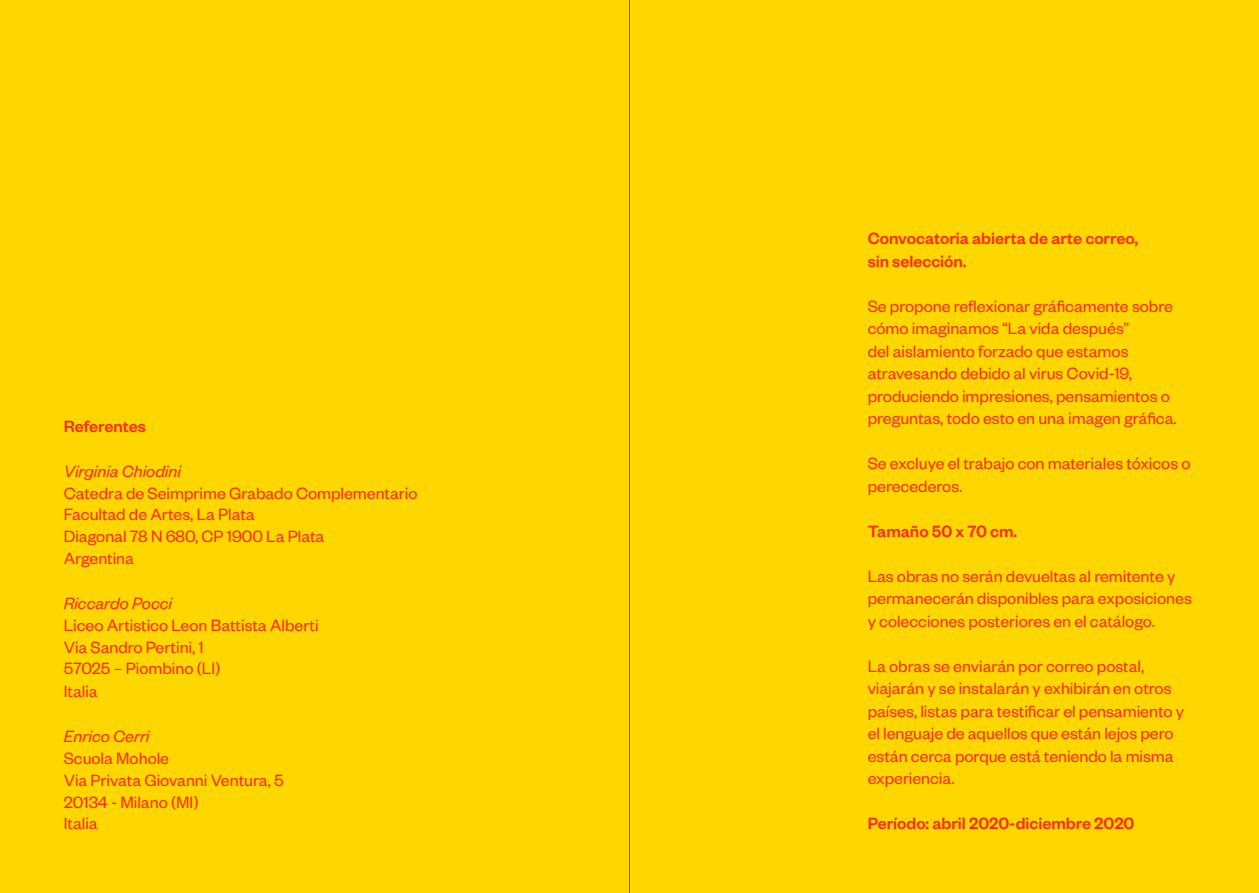
<style>
.page{position:relative;width:1259px;height:893px;background:#ffd700}
.page>*{position:absolute;margin:0;border:0;box-sizing:border-box;transform-origin:0 0}
.t1{font:18px/22.5px "Founders Grotesk";color:#fc2c13}
.t2{font:500 18px/22.5px "Founders Grotesk";color:#fc2c13}
.t3{font:italic 18px "Founders Grotesk";color:#fc2c13}
</style>
<div class="page">
<hr style="left:629px;top:0;width:1px;height:893px;background:#ff230e">
<p class="t2" style="left:64px;top:414px;width:84px">Referentes</p>
<p class="t3" style="left:64px;top:460px;width:119px">Virginia Chiodini</p>
<p class="t1" style="left:64px;top:481px;width:355px;line-height:21.6px">Catedra de Seimprime Grabado Complementario<br>Facultad de Artes, La Plata<br>Diagonal 78 N 680, CP 1900 La Plata<br>Argentina</p>
<p class="t3" style="left:64px;top:592px;width:110px">Riccardo Pocci</p>
<p class="t1" style="left:64px;top:614px;width:256px;line-height:21.9px">Liceo Artistico Leon Battista Alberti<br>Via Sandro Pertini, 1<br>57025 – Piombino (LI)<br>Italia</p>
<p class="t3" style="left:64px;top:725px;width:87px">Enrico Cerri</p>
<p class="t1" style="left:64px;top:747px;width:221px;line-height:21.6px">Scuola Mohole<br>Via Privata Giovanni Ventura, 5<br>20134 - Milano (MI)<br>Italia</p>
<p class="t2" style="left:867px;top:226px;width:272px">Convocatoria abierta de arte correo, sin selección.</p>
<p class="t1" style="left:867px;top:294px;width:310px">Se propone reflexionar gráficamente sobre cómo imaginamos “La vida después”<br>del aislamiento forzado que estamos atravesando debido al virus Covid-19, produciendo impresiones, pensamientos o preguntas, todo esto en una imagen gráfica.</p>
<p class="t1" style="left:867px;top:451px;width:324px">Se excluye el trabajo con materiales tóxicos o perecederos.</p>
<p class="t2" style="left:867px;top:519px;width:151px">Tamaño 50 x 70 cm.</p>
<p class="t1" style="left:867px;top:564px;width:326px">Las obras no serán devueltas al remitente y permanecerán disponibles para exposiciones y colecciones posteriores en el catálogo.</p>
<p class="t1" style="left:867px;top:654px;width:318px">La obras se enviarán por correo postal, viajarán y se instalarán y exhibirán en otros países, listas para testificar el pensamiento y el lenguaje de aquellos que están lejos pero están cerca porque está teniendo la misma experiencia.</p>
<p class="t2" style="left:867px;top:811px;width:268px">Período: abril 2020-diciembre 2020</p>
</div>
